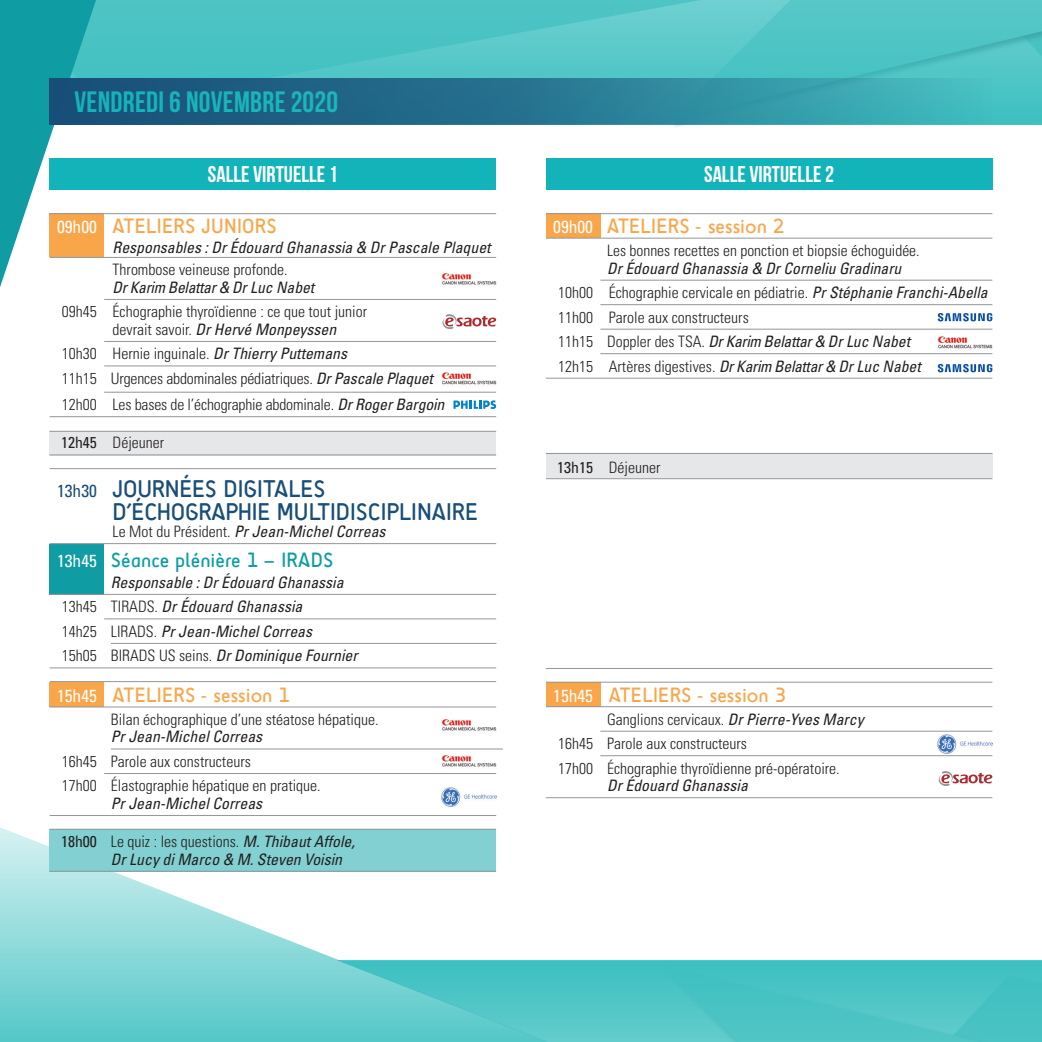
<style>
.page{position:relative;width:1042px;height:1042px;background:#fff}
.page>*{position:absolute;margin:0;border:0;box-sizing:border-box;transform-origin:0 0}
.t1{font:29.4px "Bebas Neue";letter-spacing:.01em;color:#13b3ba}
.t2{font:24.5px/22.8px "Sci Fly Sans";color:#184e78}
.t3{font:22.75px "Bebas Neue";color:#fff}
.t4{font:21px "Sci Fly Sans";letter-spacing:.015em;color:#f9a64a}
.t5{font:21px "Sci Fly Sans";color:#0f9da3}
.t6{font:italic condensed 15.75px/24.5px "Univers LT";color:#231f20}
.t7{font:300 condensed 15.75px/24.5px "Univers LT";color:#231f20}
.t8{font:italic condensed 15.75px "Univers LT";letter-spacing:-.02em;color:#231f20}
.s1{font-family:"Univers LT";font-stretch:condensed;font-size:17.5px;color:#fff}
.s2{font-weight:300;font-style:normal}
.s3{font-weight:400;font-style:italic}
.s4{font-weight:400}
.s5{font-family:"Univers LT";font-stretch:condensed;font-size:17.5px}
.s6{font-style:normal}
</style>
<div class="page">
<svg style="left:644px;top:960px;width:398px;height:82px;background:#4ac3c4"></svg>
<svg style="left:0;top:765px;width:644px;height:277px"></svg>
<svg style="left:96px;top:0;width:946px;height:125px;background:#50c4c5"></svg>
<svg style="left:0;top:0;width:96px;height:287px"></svg>
<div style="left:546px;top:213px;width:54px;height:25px;background:#f9a64a"></div>
<div style="left:50px;top:829px;width:446px;height:42px;background:#82d0d1"></div>
<div style="left:50px;top:682px;width:54px;height:24px;background:#f9a64a"></div>
<div style="left:546px;top:682px;width:54px;height:24px;background:#f9a64a"></div>
<div style="left:50px;top:544px;width:54px;height:50px;background:#0f9da3"></div>
<div style="left:50px;top:213px;width:54px;height:44px;background:#f9a64a"></div>
<div style="left:50px;top:431px;width:446px;height:24px;background:#e6e7e9"></div>
<svg style="left:453px;top:400px;width:43px;height:9px"></svg>
<img style="left:938px;top:336px;width:54px;height:13px">
<img style="left:441px;top:787px;width:55px;height:19px">
<div style="left:50px;top:79px;width:942px;height:46px;background:linear-gradient(to right,#134270,#3fb5ba)"></div>
<div style="left:50px;top:159px;width:446px;height:31px;background:#13b3ba"></div>
<svg style="left:442px;top:314px;width:54px;height:15px"></svg>
<svg style="left:938px;top:771px;width:54px;height:15px"></svg>
<svg style="left:938px;top:364px;width:54px;height:8px"></svg>
<img style="left:938px;top:734px;width:54px;height:19px">
<svg style="left:938px;top:313px;width:54px;height:8px"></svg>
<div style="left:546px;top:159px;width:446px;height:31px;background:#13b3ba"></div>
<div style="left:546px;top:453px;width:446px;height:25px;background:#e6e7e9"></div>
<hr style="left:546px;top:453px;width:446px;height:1px;background:#939598">
<hr style="left:546px;top:478px;width:446px;height:1px;background:#939598">
<img style="left:441px;top:719px;width:55px;height:12px">
<img style="left:441px;top:273px;width:55px;height:12px">
<img style="left:441px;top:372px;width:55px;height:13px">
<img style="left:441px;top:755px;width:55px;height:15px">
<hr style="left:546px;top:213px;width:446px;height:1px;background:#939598">
<hr style="left:546px;top:238px;width:446px;height:1px;background:#939598">
<hr style="left:600px;top:280px;width:392px;height:1px;background:#939598">
<hr style="left:600px;top:304px;width:392px;height:1px;background:#939598">
<hr style="left:600px;top:329px;width:392px;height:1px;background:#939598">
<hr style="left:600px;top:353px;width:392px;height:1px;background:#939598">
<hr style="left:546px;top:378px;width:446px;height:1px;background:#939598">
<hr style="left:546px;top:668px;width:446px;height:1px;background:#939598">
<hr style="left:546px;top:682px;width:446px;height:1px;background:#939598">
<hr style="left:546px;top:706px;width:446px;height:1px;background:#939598">
<hr style="left:600px;top:731px;width:392px;height:1px;background:#939598">
<hr style="left:600px;top:755px;width:392px;height:1px;background:#939598">
<hr style="left:546px;top:797px;width:446px;height:1px;background:#939598">
<hr style="left:50px;top:213px;width:446px;height:1px;background:#939598">
<hr style="left:50px;top:257px;width:446px;height:1px;background:#939598">
<hr style="left:104px;top:299px;width:392px;height:1px;background:#939598">
<hr style="left:104px;top:341px;width:392px;height:1px;background:#939598">
<hr style="left:104px;top:365px;width:392px;height:1px;background:#939598">
<hr style="left:104px;top:392px;width:392px;height:1px;background:#939598">
<hr style="left:50px;top:416px;width:446px;height:1px;background:#939598">
<hr style="left:50px;top:431px;width:446px;height:1px;background:#939598">
<hr style="left:50px;top:454px;width:446px;height:1px;background:#939598">
<hr style="left:50px;top:468px;width:446px;height:1px;background:#939598">
<hr style="left:50px;top:543px;width:446px;height:1px;background:#939598">
<hr style="left:50px;top:594px;width:446px;height:1px;background:#939598">
<hr style="left:104px;top:618px;width:392px;height:1px;background:#939598">
<hr style="left:111px;top:643px;width:385px;height:1px;background:#939598">
<hr style="left:50px;top:667px;width:446px;height:1px;background:#939598">
<hr style="left:50px;top:681px;width:446px;height:1px;background:#939598">
<hr style="left:50px;top:706px;width:446px;height:1px;background:#939598">
<hr style="left:111px;top:748px;width:392px;height:1px;background:#939598">
<hr style="left:104px;top:773px;width:392px;height:1px;background:#939598">
<hr style="left:50px;top:815px;width:446px;height:1px;background:#939598">
<hr style="left:50px;top:829px;width:446px;height:1px;background:#939598">
<hr style="left:50px;top:871px;width:446px;height:1px;background:#939598">
<h1 class="t1" style="left:74px;top:86px;width:265px">VENDREDI 6 NOVEMBRE 2020</h1>
<h3 class="t3" style="left:208px;top:162px;width:131px">SALLE VIRTUELLE 1</h3>
<h3 class="t3" style="left:704px;top:162px;width:131px">SALLE VIRTUELLE 2</h3>
<h3 class="t4" style="left:553px;top:214px;width:233px"><span class="s1">09h00</span> ATELIERS - session 2</h3>
<p class="t7" style="left:607px;top:238px;width:314px">Les bonnes recettes en ponction et biopsie échoguidée.</p>
<p class="t6" style="left:558px;top:255px;width:431px;text-indent:49px">Dr Édouard Ghanassia &amp; Dr Corneliu Gradinaru<br><span class="s2">10h00 Échographie cervicale en pédiatrie.</span> Pr Stéphanie Franchi-Abella <span class="s2">11h00 Parole aux constructeurs<br>11h15 Doppler des TSA.</span> Dr Karim Belattar &amp; Dr Luc Nabet<br><span class="s2">12h15 Artères digestives.</span> Dr Karim Belattar &amp; Dr Luc Nabet</p>
<h3 class="t4" style="left:57px;top:214px;width:221px"><span class="s1">09h00</span> ATELIERS JUNIORS</h3>
<p class="t6" style="left:113px;top:234px;width:379px">Responsables : Dr Édouard Ghanassia &amp; Dr Pascale Plaquet</p>
<p class="t7" style="left:113px;top:258px;width:176px">Thrombose veineuse profonde.</p>
<p class="t8" style="left:113px;top:277px;width:203px">Dr Karim Belattar &amp; Dr Luc Nabet</p>
<p class="t7" style="left:113px;top:303px;width:256px;line-height:17.5px;text-indent:-51px">09h45 Échographie thyroïdienne : ce que tout junior devrait savoir. <span class="s3">Dr Hervé Monpeyssen</span></p>
<p class="t7" style="left:62px;top:342px;width:372px">10h30 Hernie inguinale. <span class="s3">Dr Thierry Puttemans<br></span>11h15 Urgences abdominales pédiatriques. <span class="s3">Dr Pascale Plaquet</span></p>
<p class="t7" style="left:62px;top:392px;width:384px">12h00 Les bases de l’échographie abdominale. <span class="s3">Dr Roger Bargoin</span></p>
<p class="t7" style="left:61px;top:430px;width:105px"><span class="s4">12h45</span> Déjeuner</p>
<h2 class="t2" style="left:113px;top:477px;width:367px;text-indent:-56px"><span class="s5">13h30</span> JOURNÉES DIGITALES<br>D’ÉCHOGRAPHIE MULTIDISCIPLINAIRE</h2>
<p class="t6" style="left:113px;top:519px;width:274px"><span class="s2">Le Mot du Président.</span> Pr Jean-Michel Correas</p>
<h3 class="t5" style="left:57px;top:547px;width:278px"><span class="s1">13h45</span> Séance plénière 1 – IRADS</h3>
<p class="t6" style="left:62px;top:570px;width:297px;text-indent:49px">Responsable : Dr Édouard Ghanassia <span class="s2">13h45 TIRADS.</span> Dr Édouard Ghanassia<br><span class="s2">14h25 LIRADS.</span> Pr Jean-Michel Correas<br><span class="s2">15h05 BIRADS US seins.</span> Dr Dominique Fournier</p>
<h3 class="t4" style="left:57px;top:683px;width:235px"><span class="s1">15h45</span> ATELIERS - session 1</h3>
<p class="t7" style="left:111px;top:707px;width:269px">Bilan échographique d’une stéatose hépatique.</p>
<p class="t6" style="left:111px;top:724px;width:153px">Pr Jean-Michel Correas</p>
<p class="t7" style="left:62px;top:749px;width:260px">16h45 Parole aux constructeurs<br>17h00 Élastographie hépatique en pratique.</p>
<p class="t6" style="left:111px;top:791px;width:153px">Pr Jean-Michel Correas</p>
<p class="t6" style="left:111px;top:832px;width:246px;line-height:17.5px;text-indent:-50px"><span class="s6">18h00</span> <span class="s2">Le quiz : les questions.</span> M. Thibaut Affole,<br>Dr Lucy di Marco &amp; M. Steven Voisin</p>
<p class="t7" style="left:557px;top:455px;width:105px"><span class="s4">13h15</span> Déjeuner</p>
<h3 class="t4" style="left:553px;top:683px;width:235px"><span class="s1">15h45</span> ATELIERS - session 3</h3>
<p class="t7" style="left:558px;top:707px;width:307px;text-indent:49px">Ganglions cervicaux. <span class="s3">Dr Pierre-Yves Marcy<br></span>16h45 Parole aux constructeurs<br>17h00 Échographie thyroïdienne pré-opératoire.</p>
<p class="t6" style="left:607px;top:773px;width:142px">Dr Édouard Ghanassia</p>
</div>
